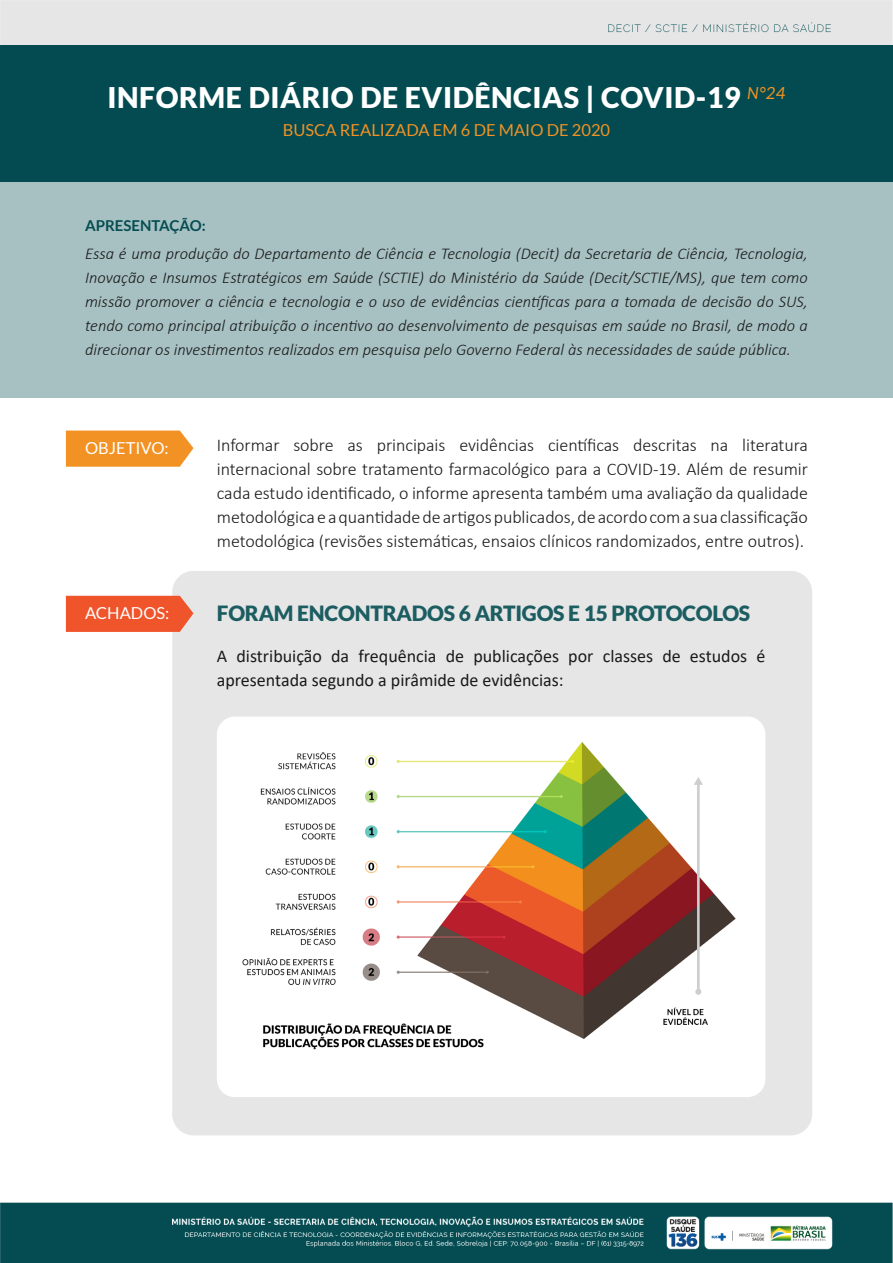
<style>
.page{position:relative;width:893px;height:1263px;background:#fff}
.page>*{position:absolute;margin:0;border:0;box-sizing:border-box;transform-origin:0 0}
.t1{font:900 28.5px "Lato";letter-spacing:.02em;color:#fff}
.t2{font:900 21px "Lato";letter-spacing:-.01em;color:#1c5d62}
.t3{font:300 18px/24px "Calibri";letter-spacing:-.005em;color:#1a1a1a;text-align:justify}
.t4{font:18px/24px "Calibri";color:#1a1a1a}
.t5{font:italic 300 16.5px/24px "Calibri";color:#1a1a1a;text-align:justify}
.t6{font:16.5px "Lato";color:#f29224}
.t7{font:16.5px "Lato";color:#fff}
.t8{font:700 15px "Lato";color:#054d52}
</style>
<div class="page">
<img style="left:0;top:0;width:893px;height:1263px">
<div style="left:172px;top:571px;width:640px;height:564px;background:#e6e6e6;border-radius:21px"></div>
<div style="left:0;top:45px;width:893px;height:175px;background:#034b51"></div>
<div style="left:0;top:182px;width:893px;height:216px;background:#a7c0c2"></div>
<svg style="left:66px;top:431px;width:127px;height:36px;background:#f29830"></svg>
<svg style="left:66px;top:596px;width:127px;height:36px;background:#ef5b34"></svg>
<img style="left:217px;top:717px;width:548px;height:380px">
<div style="left:831px;top:1129px;width:34px;height:58px;background:#fff"></div>
<h1 class="t1" style="left:107px;top:81px;width:679px">INFORME DIÁRIO DE EVIDÊNCIAS | COVID-19 <sup>N°24</sup></h1>
<p class="t6" style="left:283px;top:121px;width:329px">BUSCA REALIZADA EM 6 DE MAIO DE 2020</p>
<p class="t8" style="left:85px;top:217px;width:122px">APRESENTAÇÃO:</p>
<p class="t5" style="left:85px;top:241px;width:724px">Essa é uma produção do Departamento de Ciência e Tecnologia (Decit) da Secretaria de Ciência, Tecnologia, Inovação e Insumos Estratégicos em Saúde (SCTIE) do Ministério da Saúde (Decit/SCTIE/MS), que tem como missão promover a ciência e tecnologia e o uso de evidências científicas para a tomada de decisão do SUS, tendo como principal atribuição o incentivo ao desenvolvimento de pesquisas em saúde no Brasil, de modo a direcionar os investimentos realizados em pesquisa pelo Governo Federal às necessidades de saúde pública.</p>
<p class="t7" style="left:85px;top:439px;width:85px">OBJETIVO:</p>
<p class="t7" style="left:85px;top:604px;width:86px">ACHADOS:</p>
<p class="t3" style="left:217px;top:433px;width:593px">Informar sobre as principais evidências científicas descritas na literatura internacional sobre tratamento farmacológico para a COVID-19. Além de resumir cada estudo identificado, o informe apresenta também uma avaliação da qualidade metodológica e a quantidade de artigos publicados, de acordo com a sua classificação metodológica (revisões sistemáticas, ensaios clínicos randomizados, entre outros).</p>
<p class="t2" style="left:217px;top:601px;width:535px">FORAM ENCONTRADOS 6 ARTIGOS E 15 PROTOCOLOS</p>
<p class="t4" style="left:217px;top:643px;width:550px">A distribuição da frequência de publicações por classes de estudos é apresentada segundo a pirâmide de evidências:</p>
</div>
